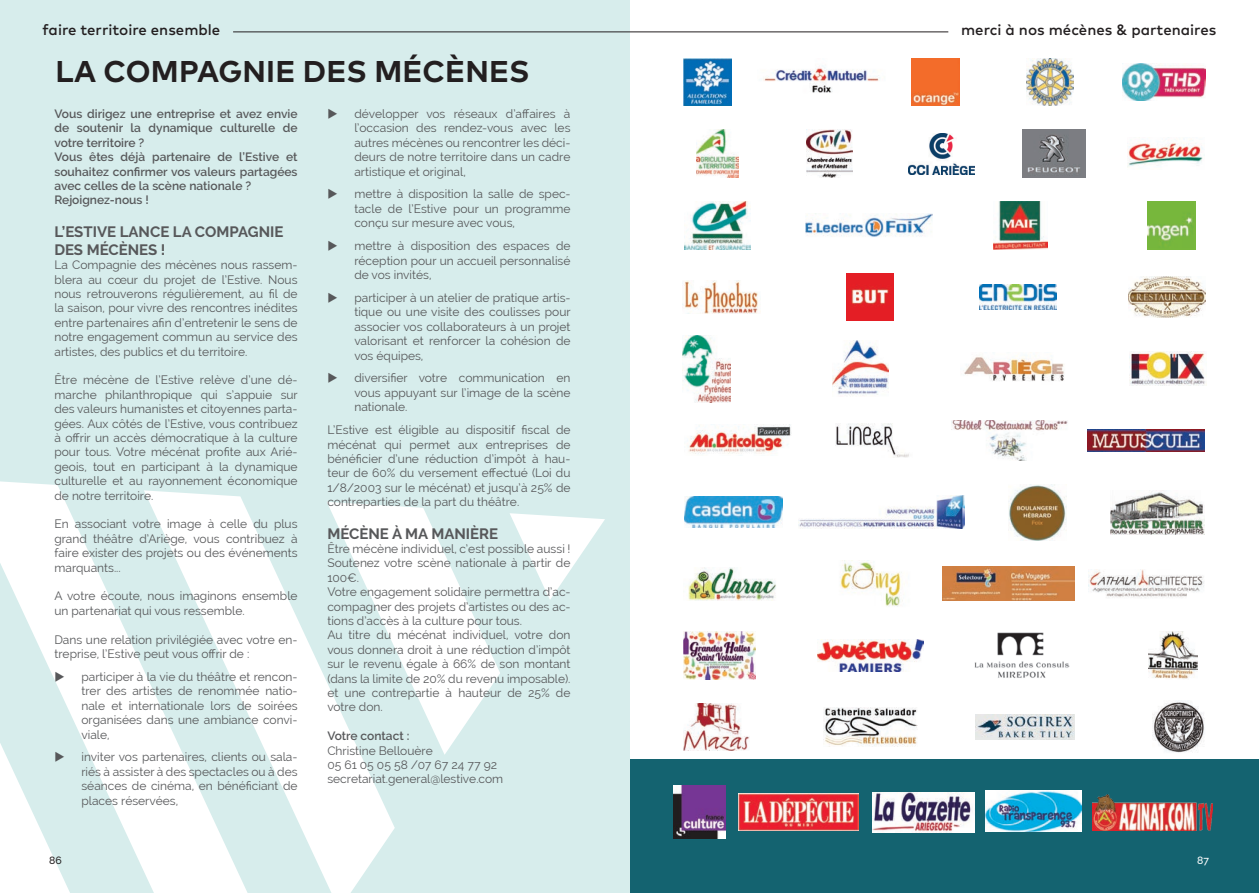
<style>
.page{position:relative;width:1259px;height:893px;background:#fff}
.page>*{position:absolute;margin:0;border:0;box-sizing:border-box;transform-origin:0 0}
.t1{font:700 30px "Mark Pro";letter-spacing:.005em;color:#231f20}
.t2{font:700 15px/18px "Raleway";color:#57585a}
.t3{font:500 15px "Mark Pro";color:#231f20}
.t4{font:12px/14.4px "Raleway";color:#57585a;text-align:justify}
.t5{font:600 12px/14.4px "Raleway";color:#57585a}
.t6{font:500 10.5px "Raleway";color:#231f20}
.t7{font:500 10.5px "Raleway";color:#fff}
</style>
<div class="page">
<div style="left:629px;top:759px;width:630px;height:134px;background:#146370"></div>
<div style="left:0;top:0;width:629px;height:893px;background:#d7edec"></div>
<svg style="left:0;top:481px;width:144px;height:390px;fill:#fff"></svg>
<svg style="left:144px;top:490px;width:251px;height:403px;fill:#fff"></svg>
<svg style="left:327px;top:502px;width:173px;height:253px"></svg>
<svg style="left:510px;top:513px;width:95px;height:87px"></svg>
<hr style="left:233px;top:32px;width:715px;height:1px;background:#231f20">
<img style="left:683px;top:58px;width:48px;height:48px">
<img style="left:763px;top:65px;width:117px;height:28px">
<img style="left:912px;top:58px;width:47px;height:48px">
<img style="left:1026px;top:58px;width:47px;height:48px">
<img style="left:1123px;top:64px;width:82px;height:37px">
<img style="left:685px;top:202px;width:65px;height:47px">
<img style="left:993px;top:202px;width:54px;height:47px">
<img style="left:1147px;top:202px;width:48px;height:47px">
<img style="left:805px;top:214px;width:127px;height:23px">
<img style="left:685px;top:497px;width:97px;height:30px">
<img style="left:798px;top:495px;width:166px;height:34px">
<img style="left:1110px;top:490px;width:95px;height:44px">
<img style="left:1008px;top:484px;width:58px;height:56px">
<img style="left:974px;top:632px;width:96px;height:46px">
<img style="left:817px;top:639px;width:106px;height:33px">
<img style="left:1148px;top:632px;width:49px;height:47px">
<img style="left:683px;top:632px;width:72px;height:47px">
<img style="left:683px;top:703px;width:66px;height:48px">
<img style="left:823px;top:707px;width:94px;height:40px">
<img style="left:1152px;top:701px;width:53px;height:52px">
<img style="left:975px;top:714px;width:99px;height:26px">
<img style="left:738px;top:794px;width:121px;height:37px">
<img style="left:872px;top:792px;width:103px;height:40px">
<img style="left:985px;top:791px;width:97px;height:41px">
<img style="left:1092px;top:794px;width:120px;height:36px">
<img style="left:683px;top:281px;width:76px;height:32px">
<img style="left:846px;top:273px;width:48px;height:48px">
<img style="left:980px;top:285px;width:77px;height:24px">
<img style="left:1128px;top:276px;width:77px;height:42px">
<img style="left:688px;top:567px;width:88px;height:33px">
<img style="left:840px;top:560px;width:63px;height:47px">
<img style="left:942px;top:566px;width:132px;height:35px">
<img style="left:1088px;top:569px;width:116px;height:29px">
<img style="left:688px;top:425px;width:103px;height:29px">
<img style="left:951px;top:420px;width:117px;height:41px">
<img style="left:1087px;top:430px;width:117px;height:21px">
<img style="left:835px;top:423px;width:74px;height:35px">
<img style="left:683px;top:335px;width:47px;height:68px">
<img style="left:832px;top:341px;width:57px;height:54px">
<img style="left:964px;top:356px;width:100px;height:25px">
<img style="left:1129px;top:352px;width:76px;height:34px">
<img style="left:1127px;top:139px;width:76px;height:28px">
<img style="left:697px;top:130px;width:41px;height:48px">
<img style="left:908px;top:133px;width:66px;height:41px">
<img style="left:806px;top:130px;width:47px;height:48px">
<img style="left:1022px;top:130px;width:63px;height:48px">
<img style="left:673px;top:786px;width:53px;height:53px">
<svg style="left:55px;top:671px;width:9px;height:11px"></svg>
<svg style="left:0;top:742px;width:70px;height:151px"></svg>
<p class="t3" style="left:43px;top:19px;width:179px">faire territoire ensemble</p>
<p class="t3" style="left:961px;top:19px;width:257px">merci à nos mécènes &amp; partenaires</p>
<h1 class="t1" style="left:56px;top:49px;width:475px">LA COMPAGNIE DES MÉCÈNES</h1>
<p class="t5" style="left:54px;top:107px;width:245px">Vous dirigez une entreprise et avez envie de soutenir la dynamique culturelle de votre territoire ?<br>Vous êtes déjà partenaire de l’Estive et souhaitez confirmer vos valeurs partagées avec celles de la scène nationale ?<br>Rejoignez-nous !</p>
<p class="t2" style="left:54px;top:223px;width:230px">L’ESTIVE LANCE LA COMPAGNIE<br>DES MÉCÈNES !</p>
<p class="t4" style="left:54px;top:258px;width:245px">La Compagnie des mécènes nous rassem&shy;blera au cœur du projet de l’Estive. Nous nous retrouverons régulièrement, au fil de la saison, pour vivre des rencontres inédites entre partenaires afin d’entretenir le sens de notre engagement commun au service des artistes, des publics et du territoire.</p>
<p class="t4" style="left:54px;top:373px;width:245px">Être mécène de l’Estive relève d’une dé&shy;marche philanthropique qui s’appuie sur des valeurs humanistes et citoyennes parta&shy;gées. Aux côtés de l’Estive, vous contribuez à offrir un accès démocratique à la culture pour tous. Votre mécénat profite aux Arié&shy;geois, tout en participant à la dynamique culturelle et au rayonnement économique de notre territoire.</p>
<p class="t4" style="left:54px;top:517px;width:245px">En associant votre image à celle du plus grand théâtre d’Ariège, vous contribuez à faire exister des projets ou des événements marquants...</p>
<p class="t4" style="left:54px;top:589px;width:245px">A votre écoute, nous imaginons ensemble un partenariat qui vous ressemble.</p>
<p class="t4" style="left:54px;top:632px;width:245px">Dans une relation privilégiée avec votre en&shy;treprise, l’Estive peut vous offrir de :</p>
<p class="t4" style="left:81px;top:669px;width:218px">participer à la vie du théâtre et rencon&shy;trer des artistes de renommée natio&shy;nale et internationale lors de soirées organisées dans une ambiance convi&shy;viale,</p>
<p class="t4" style="left:81px;top:750px;width:218px">inviter vos partenaires, clients ou sala&shy;riés à assister à des spectacles ou à des séances de cinéma, en bénéficiant de places réservées,</p>
<p class="t4" style="left:354px;top:106px;width:218px">développer vos réseaux d’affaires à l’occasion des rendez-vous avec les autres mécènes ou rencontrer les déci&shy;deurs de notre territoire dans un cadre artistique et original,</p>
<p class="t4" style="left:354px;top:187px;width:218px">mettre à disposition la salle de spec&shy;tacle de l’Estive pour un programme conçu sur mesure avec vous,</p>
<p class="t4" style="left:354px;top:239px;width:218px">mettre à disposition des espaces de réception pour un accueil personnalisé de vos invités,</p>
<p class="t4" style="left:354px;top:290px;width:218px">participer à un atelier de pratique artis&shy;tique ou une visite des coulisses pour associer vos collaborateurs à un projet valorisant et renforcer la cohésion de vos équipes,</p>
<p class="t4" style="left:354px;top:371px;width:218px">diversifier votre communication en vous appuyant sur l’image de la scène nationale.</p>
<p class="t4" style="left:327px;top:423px;width:245px">L’Estive est éligible au dispositif fiscal de mécénat qui permet aux entreprises de bénéficier d’une réduction d’impôt à hau&shy;teur de 60% du versement effectué (Loi du 1/8/2003 sur le mécénat) et jusqu’à 25% de contreparties de la part du théâtre.</p>
<p class="t2" style="left:327px;top:524px;width:172px">MÉCÈNE À MA MANIÈRE</p>
<p class="t4" style="left:327px;top:541px;width:245px;text-align:left">Être mécène individuel, c’est possible aussi !<br>Soutenez votre scène nationale à partir de 100€.<br>Votre engagement solidaire permettra d’ac&shy;compagner des projets d’artistes ou des ac&shy;tions d’accès à la culture pour tous.<br>Au titre du mécénat individuel, votre don vous donnera droit à une réduction d’impôt sur le revenu égale à 66% de son montant (dans la limite de 20% du revenu imposable). et une contrepartie à hauteur de 25% de votre don.</p>
<p class="t5" style="left:327px;top:729px;width:84px">Votre contact :</p>
<p class="t4" style="left:327px;top:743px;width:177px;text-align:left">Christine Bellouère<br>05 61 05 05 58 /07 67 24 77 92 secretariat.general@lestive.com</p>
<p class="t6" style="left:49px;top:855px;width:14px">86</p>
<p class="t7" style="left:1197px;top:855px;width:13px">87</p>
</div>
